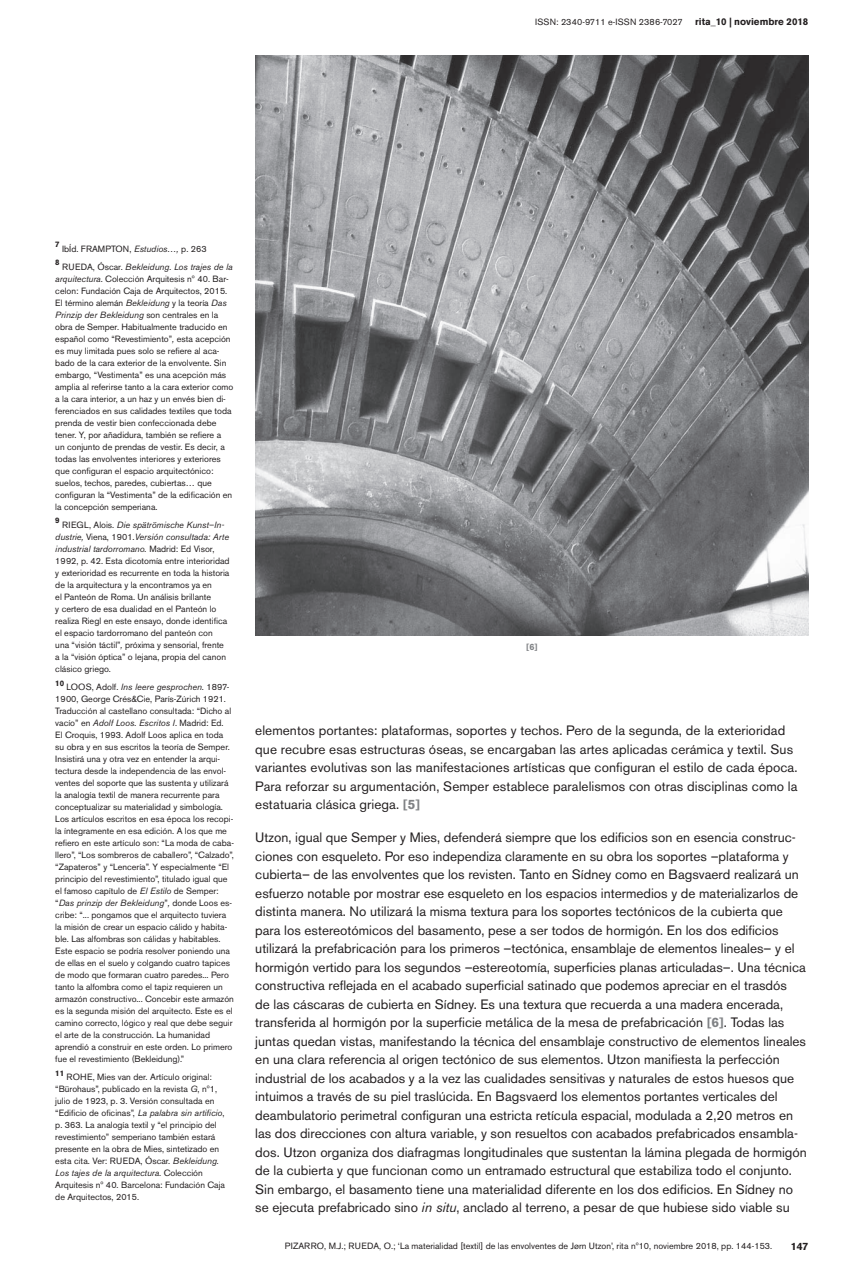
<style>
.page{position:relative;width:851px;height:1276px;background:#fff}
.page>*{position:absolute;margin:0;border:0;box-sizing:border-box;transform-origin:0 0}
.t1{font:13.5px/18.5px "Akzidenz Grotesk BE";color:#231f20}
.t2{font:700 10.5px "Akzidenz Grotesk BE";color:#231f20}
.t3{font:700 9.75px "Akzidenz Grotesk BE";color:#231f20}
.t4{font:9px/12px "Akzidenz Grotesk BE";color:#231f20}
.t5{font:9px "Akzidenz Grotesk BE";letter-spacing:.02em;color:#231f20}
.t6{font:700 9px "Akzidenz Grotesk BE";color:#808285}
.t7{font:700 7.8px "Akzidenz Grotesk BE";color:#231f20}
.s1{font-style:italic}
.s2{font-weight:700;color:#808285}
</style>
<div class="page">
<img style="left:255px;top:55px;width:553px;height:580px">
<p class="t5" style="left:535px;top:17px;width:149px">ISSN: 2340-9711 e-ISSN 2386-7027</p>
<p class="t3" style="left:695px;top:16px;width:115px">rita_10 | noviembre 2018</p>
<p class="t7" style="left:55px;top:240px;width:6px">7</p>
<p class="t4" style="left:62px;top:243px;width:146px">IbÍd. FRAMPTON, <span class="s1">Estudios…,</span> p. 263</p>
<p class="t7" style="left:55px;top:258px;width:6px">8</p>
<p class="t4" style="left:55px;top:261px;width:179px;text-indent:7px">RUEDA, Óscar. <span class="s1">Bekleidung. Los trajes de la arquitectura</span>. Colección Arquitesis nº 40. Bar&shy;celon: Fundación Caja de Arquitectos, 2015.<br>El término alemán <span class="s1">Bekleidung</span> y la teoría <span class="s1">Das Prinzip der Bekleidung</span> son centrales en la obra de Semper. Habitualmente traducido en español como “Revestimiento”<span class="s1">,</span> esta acepción es muy limitada pues solo se refiere al aca&shy;bado de la cara exterior de la envolvente. Sin embargo, “Vestimenta” es una acepción más amplia al referirse tanto a la cara exterior como a la cara interior, a un haz y un envés bien di&shy;ferenciados en sus calidades textiles que toda prenda de vestir bien confeccionada debe tener. Y, por añadidura, también se refiere a<br>un conjunto de prendas de vestir. Es decir, a todas las envolventes interiores y exteriores que configuran el espacio arquitectónico: suelos, techos, paredes, cubiertas… que configuran la “Vestimenta” de la edificación en la concepción semperiana.</p>
<p class="t7" style="left:55px;top:516px;width:6px">9</p>
<p class="t4" style="left:55px;top:519px;width:176px;text-indent:7px">RIEGL, Alois. <span class="s1">Die spätrömische Kunst–In&shy;dustrie,</span> Viena, 1901.<span class="s1">Versión consultada: Arte industrial tardorromano.</span> Madrid: Ed Visor, 1992, p. 42. Esta dicotomía entre interioridad y exterioridad es recurrente en toda la historia de la arquitectura y la encontramos ya en<br>el Panteón de Roma. Un análisis brillante<br>y certero de esa dualidad en el Panteón lo realiza Riegl en este ensayo, donde identifica el espacio tardorromano del panteón con<br>una “visión táctil”<span class="s1">,</span> próxima y sensorial, frente a la “visión óptica” o lejana, propia del canon clásico griego.</p>
<p class="t7" style="left:55px;top:678px;width:10px">10</p>
<p class="t4" style="left:55px;top:681px;width:180px;text-indent:11px">LOOS, Adolf. <span class="s1">Ins leere gesprochen</span>. 1897- 1900, George Crés&amp;Cie, París-Zúrich 1921.<br>Traducción al castellano consultada: “Dicho al vacío” en <span class="s1">Adolf Loos. Escritos I</span>. Madrid: Ed.<br>El Croquis, 1993. Adolf Loos aplica en toda su obra y en sus escritos la teoría de Semper.<br>Insistirá una y otra vez en entender la arqui&shy;tectura desde la independencia de las envol&shy;ventes del soporte que las sustenta y utilizará la analogía textil de manera recurrente para conceptualizar su materialidad y simbología.<br>Los artículos escritos en esa época los recopi&shy;la íntegramente en esa edición. A los que me refiero en este artículo son: “La moda de caba&shy;llero”, “Los sombreros de caballero”, “Calzado”, “Zapateros” y “Lencería”. Y especialmente “El principio del revestimiento”, titulado igual que el famoso capítulo de <span class="s1">El Estilo</span> de Semper: “<span class="s1">Das prinzip der Bekleidung</span>”<span class="s1">,</span> donde Loos es&shy;cribe: “... pongamos que el arquitecto tuviera la misión de crear un espacio cálido y habita&shy;ble. Las alfombras son cálidas y habitables.<br>Este espacio se podría resolver poniendo una de ellas en el suelo y colgando cuatro tapices de modo que formaran cuatro paredes... Pero tanto la alfombra como el tapiz requieren un armazón constructivo... Concebir este armazón es la segunda misión del arquitecto. Este es el camino correcto, lógico y real que debe seguir el arte de la construcción. La humanidad aprendió a construir en este orden. Lo primero fue el revestimiento (Bekleidung).”</p>
<p class="t7" style="left:55px;top:1068px;width:10px">11</p>
<p class="t4" style="left:55px;top:1071px;width:171px;text-indent:11px">ROHE, Mies van der. Artículo original: “Bürohaus”, publicado en la revista <span class="s1">G</span>, nº1, julio de 1923, p. 3. Versión consultada en “Edificio de oficinas”, <span class="s1">La palabra sin artificio</span>, p. 363<span class="s1">.</span> La analogía textil y “el principio del revestimiento” semperiano también estará presente en la obra de Mies, sintetizado en esta cita. Ver: RUEDA, Óscar. <span class="s1">Bekleidung.<br>Los tajes de la arquitectura</span>. Colección Arquitesis nº 40. Barcelona: Fundación Caja de Arquitectos, 2015.</p>
<p class="t6" style="left:526px;top:642px;width:13px">[6]</p>
<p class="t1" style="left:255px;top:721px;width:543px">elementos portantes: plataformas, soportes y techos. Pero de la segunda, de la exterioridad que recubre esas estructuras óseas, se encargaban las artes aplicadas cerámica y textil. Sus variantes evolutivas son las manifestaciones artísticas que configuran el estilo de cada época.<br>Para reforzar su argumentación, Semper establece paralelismos con otras disciplinas como la estatuaria clásica griega. <span class="s2">[5]</span></p>
<p class="t1" style="left:255px;top:828px;width:553px">Utzon, igual que Semper y Mies, defenderá siempre que los edificios son en esencia construc&shy;ciones con esqueleto. Por eso independiza claramente en su obra los soportes –plataforma y cubierta– de las envolventes que los revisten. Tanto en Sídney como en Bagsvaerd realizará un esfuerzo notable por mostrar ese esqueleto en los espacios intermedios y de materializarlos de distinta manera. No utilizará la misma textura para los soportes tectónicos de la cubierta que para los estereotómicos del basamento, pese a ser todos de hormigón. En los dos edificios utilizará la prefabricación para los primeros –tectónica, ensamblaje de elementos lineales– y el hormigón vertido para los segundos –estereotomía, superficies planas articuladas–. Una técnica constructiva reflejada en el acabado superficial satinado que podemos apreciar en el trasdós<br>de las cáscaras de cubierta en Sídney. Es una textura que recuerda a una madera encerada, transferida al hormigón por la superficie metálica de la mesa de prefabricación <span class="s2">[6]</span>. Todas las juntas quedan vistas, manifestando la técnica del ensamblaje constructivo de elementos lineales en una clara referencia al origen tectónico de sus elementos. Utzon manifiesta la perfección industrial de los acabados y a la vez las cualidades sensitivas y naturales de estos huesos que intuimos a través de su piel traslúcida. En Bagsvaerd los elementos portantes verticales del deambulatorio perimetral configuran una estricta retícula espacial, modulada a 2,20 metros en las dos direcciones con altura variable, y son resueltos con acabados prefabricados ensambla&shy;dos. Utzon organiza dos diafragmas longitudinales que sustentan la lámina plegada de hormigón de la cubierta y que funcionan como un entramado estructural que estabiliza todo el conjunto.<br>Sin embargo, el basamento tiene una materialidad diferente en los dos edificios. En Sídney no se ejecuta prefabricado sino <span class="s1">in situ</span>, anclado al terreno, a pesar de que hubiese sido viable su</p>
<p class="t4" style="left:285px;top:1239px;width:488px">PIZARRO, M.J.; RUEDA, O.; ‘La materialidad [textil] de las envolventes de Jørn Utzon’, rita nº10, noviembre 2018, pp. 144-153.</p>
<p class="t2" style="left:790px;top:1240px;width:19px">147</p>
</div>
